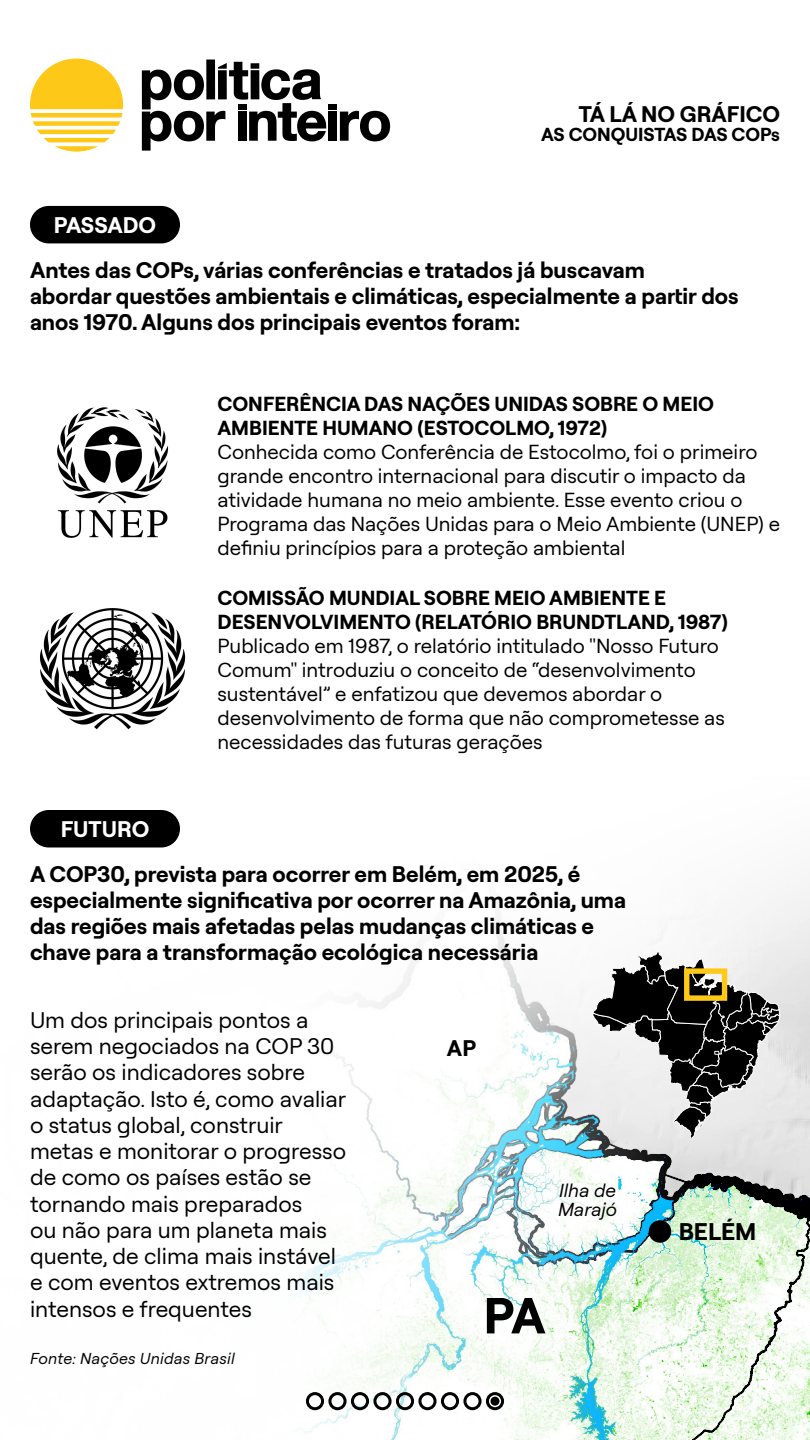
<style>
.page{position:relative;width:810px;height:1440px;background:#fff}
.page>*{position:absolute;margin:0;border:0;box-sizing:border-box;transform-origin:0 0}
.t1{font:700 50.62px "Roobert";color:#000}
.t2{font:700 24px "Roobert";color:#000}
.t3{font:700 22.5px/26.2px "Roobert";color:#000}
.t4{font:22.5px/26.2px "Roobert";color:#000}
.t5{font:700 22.5px "Roobert";color:#fff}
.t6{font:20.25px/24px "Roobert";color:#000}
.t7{font:700 20.25px/24px "Roobert";color:#000}
.t8{font:700 18.75px "Roobert";color:#000}
.t9{font:italic 18.75px/18.8px "Roobert";color:#000}
.t10{font:italic 15.75px "Roobert";letter-spacing:.015em;color:#000}
</style>
<div class="page">
<img style="left:30px;top:810px;width:780px;height:630px">
<svg style="left:30px;top:59px;width:93px;height:93px"></svg>
<div style="left:328px;top:105px;width:9px;height:5px;background:#000"></div>
<div style="left:328px;top:112px;width:9px;height:29px;background:#000"></div>
<svg style="left:340px;top:111px;width:50px;height:30px"></svg>
<div style="left:206px;top:60px;width:9px;height:39px;background:#000"></div>
<svg style="left:142px;top:62px;width:184px;height:89px"></svg>
<div style="left:306px;top:1392px;width:18px;height:18px;border:3px solid #000;border-radius:50%"></div>
<div style="left:328px;top:1392px;width:19px;height:18px;border:3px solid #000;border-radius:50%"></div>
<div style="left:351px;top:1392px;width:18px;height:18px;border:3px solid #000;border-radius:50%"></div>
<div style="left:373px;top:1392px;width:19px;height:18px;border:3px solid #000;border-radius:50%"></div>
<div style="left:396px;top:1392px;width:18px;height:18px;border:3px solid #000;border-radius:50%"></div>
<div style="left:418px;top:1392px;width:19px;height:18px;border:3px solid #000;border-radius:50%"></div>
<div style="left:490px;top:1397px;width:10px;height:9px;background:#000;border-radius:50%"></div>
<div style="left:441px;top:1392px;width:18px;height:18px;border:3px solid #000;border-radius:50%"></div>
<div style="left:463px;top:1392px;width:19px;height:18px;border:3px solid #000;border-radius:50%"></div>
<div style="left:486px;top:1392px;width:18px;height:18px;border:3px solid #000;border-radius:50%"></div>
<img style="left:57px;top:407px;width:111px;height:131px">
<img style="left:40px;top:608px;width:146px;height:122px">
<svg style="left:592px;top:951px;width:188px;height:188px"></svg>
<div style="left:684px;top:968px;width:43px;height:33px;border:5px solid #fec818"></div>
<div style="left:30px;top:206px;width:150px;height:37px;background:#000;border-radius:19px"></div>
<div style="left:30px;top:810px;width:150px;height:37px;background:#000;border-radius:19px"></div>
<div style="left:649px;top:1220px;width:22px;height:23px;background:#000;border-radius:50%"></div>
<p class="t3" style="left:579px;top:99px;width:203px">TÁ LÁ NO GRÁFICO</p>
<p class="t5" style="left:54px;top:208px;width:104px">PASSADO</p>
<p class="t8" style="left:541px;top:121px;width:240px">AS CONQUISTAS DAS COPs</p>
<p class="t3" style="left:30px;top:255px;width:710px">Antes das COPs, várias conferências e tratados já buscavam<br>abordar questões ambientais e climáticas, especialmente a partir dos anos 1970. Alguns dos principais eventos foram:</p>
<p class="t7" style="left:218px;top:390px;width:498px">CONFERÊNCIA DAS NAÇÕES UNIDAS SOBRE O MEIO<br>AMBIENTE HUMANO (ESTOCOLMO, 1972)</p>
<p class="t6" style="left:218px;top:438px;width:564px">Conhecida como Conferência de Estocolmo, foi o primeiro grande encontro internacional para discutir o impacto da atividade humana no meio ambiente. Esse evento criou o Programa das Nações Unidas para o Meio Ambiente (UNEP) e definiu princípios para a proteção ambiental</p>
<p class="t5" style="left:61px;top:812px;width:90px">FUTURO</p>
<p class="t7" style="left:218px;top:585px;width:512px">COMISSÃO MUNDIAL SOBRE MEIO AMBIENTE E<br>DESENVOLVIMENTO (RELATÓRIO BRUNDTLAND, 1987)</p>
<p class="t6" style="left:218px;top:633px;width:509px">Publicado em 1987, o relatório intitulado "Nosso Futuro Comum" introduziu o conceito de “desenvolvimento sustentável” e enfatizou que devemos abordar o desenvolvimento de forma que não comprometesse as necessidades das futuras gerações</p>
<p class="t3" style="left:30px;top:859px;width:598px">A COP30, prevista para ocorrer em Belém, em 2025, é especialmente significativa por ocorrer na Amazônia, uma das regiões mais afetadas pelas mudanças climáticas e chave para a transformação ecológica necessária</p>
<p class="t4" style="left:30px;top:1006px;width:318px">Um dos principais pontos a serem negociados na COP 30 serão os indicadores sobre adaptação. Isto é, como avaliar o status global, construir metas e monitorar o progresso de como os países estão se tornando mais preparados<br>ou não para um planeta mais quente, de clima mais instável e com eventos extremos mais intensos e frequentes</p>
<p class="t10" style="left:30px;top:1347px;width:206px">Fonte: Nações Unidas Brasil</p>
<p class="t3" style="left:447px;top:1034px;width:31px">AP</p>
<p class="t9" style="left:558px;top:1180px;width:61px">Ilha de<br>Marajó</p>
<h1 class="t1" style="left:483px;top:1279px;width:64px">PA</h1>
<p class="t2" style="left:679px;top:1214px;width:79px">BELÉM</p>
</div>
